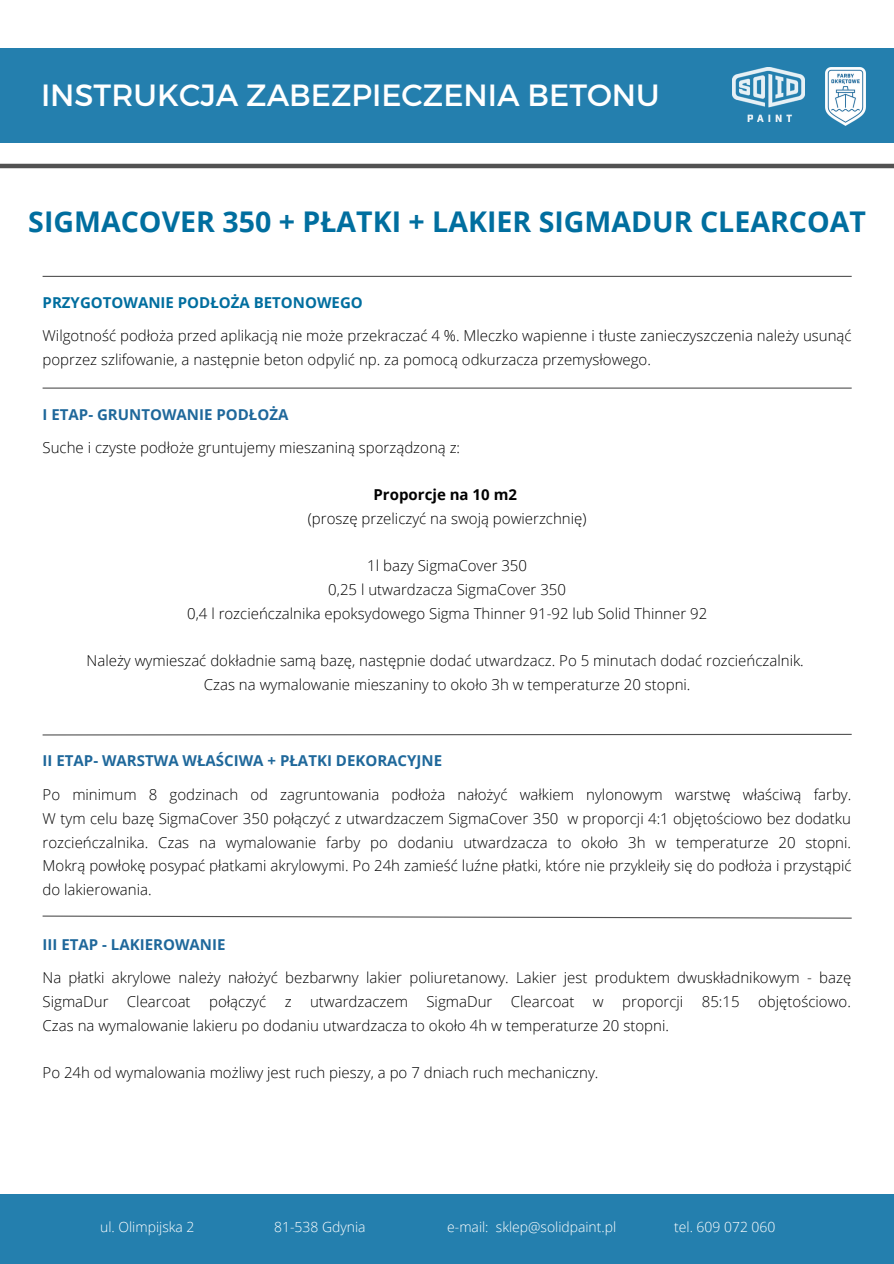
<style>
.page{position:relative;width:894px;height:1264px;background:#fff}
.page>*{position:absolute;margin:0;border:0;box-sizing:border-box;transform-origin:0 0}
.t1{font:30.6px "Montserrat";color:#fff}
.t2{font:700 28.5px "Open Sans";color:#006e9f}
.t3{font:300 15px/23.7px "Open Sans";color:#000;text-align:justify}
.t4{font:700 15px "Open Sans";color:#1f689b}
.t5{font:700 15px "Open Sans";color:#006e9f}
.t6{font:700 15px "Open Sans";color:#000}
.t7{font:300 13.95px "Open Sans";color:#fff}
</style>
<div class="page">
<div style="left:0;top:48px;width:893px;height:94px;background:#247fae"></div>
<hr style="left:0;top:164px;width:893px;height:4px;background:#525252">
<img style="left:825px;top:68px;width:40px;height:57px">
<img style="left:732px;top:68px;width:72px;height:54px">
<div style="left:0;top:1193px;width:893px;height:70px;background:#247fae"></div>
<svg style="left:42px;top:733px;width:810px;height:3px"></svg>
<hr style="left:43px;top:276px;width:808px;height:1px;background:#525252">
<hr style="left:43px;top:387px;width:808px;height:1px;background:#525252">
<svg style="left:42px;top:915px;width:810px;height:4px"></svg>
<p class="t1" style="left:41px;top:76px;width:620px">INSTRUKCJA ZABEZPIECZENIA BETONU</p>
<p class="t2" style="left:28px;top:201px;width:839px">SIGMACOVER 350 + PŁATKI + LAKIER SIGMADUR CLEARCOAT</p>
<p class="t5" style="left:43px;top:292px;width:321px">PRZYGOTOWANIE PODŁOŻA BETONOWEGO</p>
<p class="t3" style="left:43px;top:324px;width:810px">Wilgotność podłoża przed aplikacją nie może przekraczać 4 %. Mleczko wapienne i tłuste zanieczyszczenia należy usunąć poprzez szlifowanie, a następnie beton odpylić np. za pomocą odkurzacza przemysłowego.</p>
<p class="t4" style="left:43px;top:403px;width:247px">I ETAP- GRUNTOWANIE PODŁOŻA</p>
<p class="t3" style="left:43px;top:435px;width:419px">Suche i czyste podłoże gruntujemy mieszaniną sporządzoną z:</p>
<p class="t6" style="left:373px;top:484px;width:145px">Proporcje na 10 m2</p>
<p class="t3" style="left:308px;top:506px;width:280px">(proszę przeliczyć na swoją powierzchnię)</p>
<p class="t3" style="left:367px;top:554px;width:161px">1l bazy SigmaCover 350</p>
<p class="t3" style="left:328px;top:577px;width:239px">0,25 l utwardzacza SigmaCover 350</p>
<p class="t3" style="left:187px;top:601px;width:521px">0,4 l rozcieńczalnika epoksydowego Sigma Thinner 91-92 lub Solid Thinner 92</p>
<p class="t3" style="left:87px;top:648px;width:718px">Należy wymieszać dokładnie samą bazę, następnie dodać utwardzacz. Po 5 minutach dodać rozcieńczalnik.</p>
<p class="t3" style="left:204px;top:672px;width:488px">Czas na wymalowanie mieszaniny to około 3h w temperaturze 20 stopni.</p>
<p class="t4" style="left:43px;top:750px;width:401px">II ETAP- WARSTWA WŁAŚCIWA + PŁATKI DEKORACYJNE</p>
<p class="t3" style="left:43px;top:782px;width:810px">Po minimum 8 godzinach od zagruntowania podłoża nałożyć wałkiem nylonowym warstwę właściwą farby.<br>W tym celu bazę SigmaCover 350 połączyć z utwardzaczem SigmaCover 350 w proporcji 4:1 objętościowo bez dodatku rozcieńczalnika. Czas na wymalowanie farby po dodaniu utwardzacza to około 3h w temperaturze 20 stopni.<br>Mokrą powłokę posypać płatkami akrylowymi. Po 24h zamieść luźne płatki, które nie przykleiły się do podłoża i przystąpić do lakierowania.</p>
<p class="t4" style="left:43px;top:933px;width:184px">III ETAP - LAKIEROWANIE</p>
<p class="t3" style="left:43px;top:965px;width:809px">Na płatki akrylowe należy nałożyć bezbarwny lakier poliuretanowy. Lakier jest produktem dwuskładnikowym - bazę SigmaDur Clearcoat połączyć z utwardzaczem SigmaDur Clearcoat w proporcji 85:15 objętościowo.<br>Czas na wymalowanie lakieru po dodaniu utwardzacza to około 4h w temperaturze 20 stopni.</p>
<p class="t3" style="left:43px;top:1060px;width:557px">Po 24h od wymalowania możliwy jest ruch pieszy, a po 7 dniach ruch mechaniczny.</p>
<p class="t7" style="left:100px;top:1216px;width:96px">ul. Olimpijska 2</p>
<p class="t7" style="left:274px;top:1216px;width:93px">81-538 Gdynia</p>
<p class="t7" style="left:447px;top:1216px;width:170px">e-mail: sklep@solidpaint.pl</p>
<p class="t7" style="left:674px;top:1216px;width:103px">tel. 609 072 060</p>
</div>
